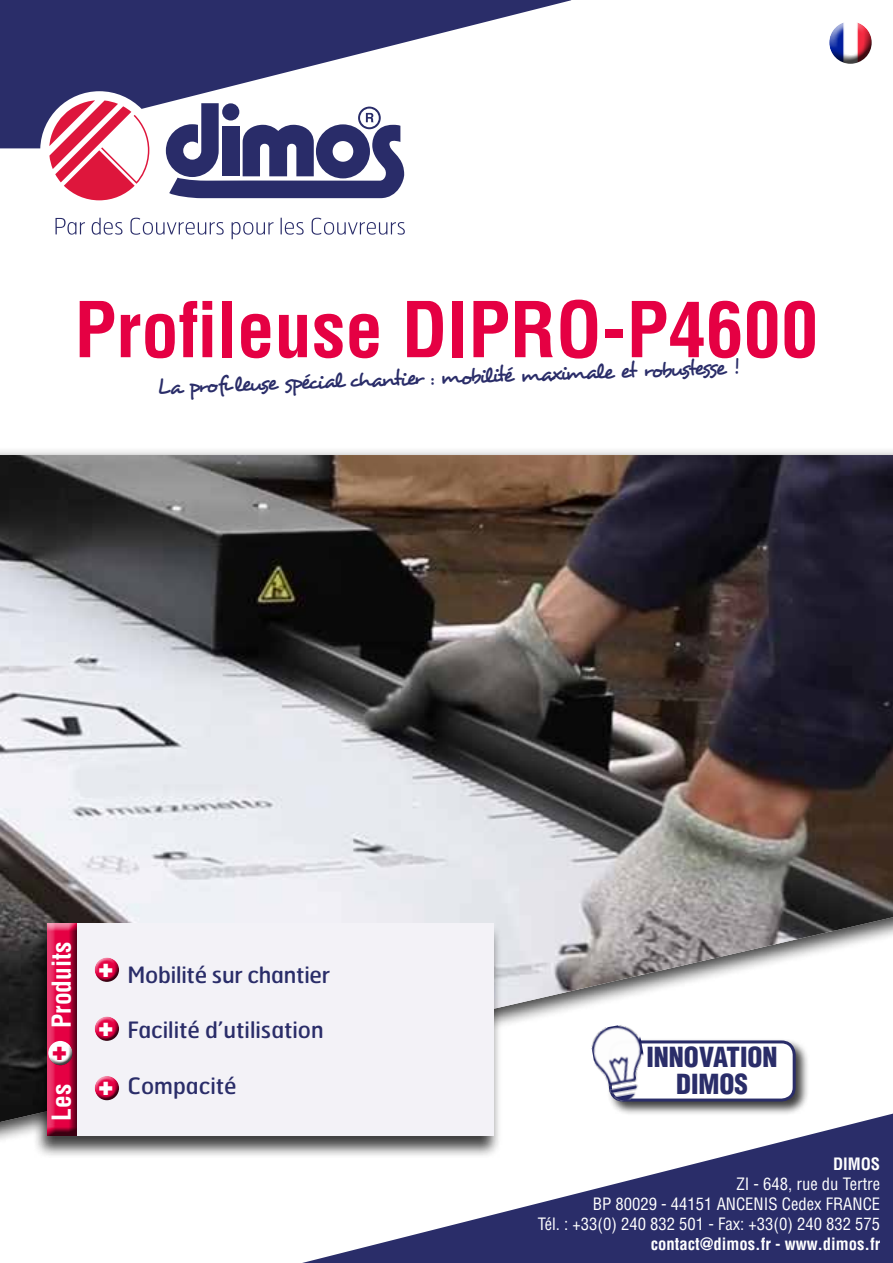
<style>
.page{position:relative;width:893px;height:1263px;background:#fff}
.page>*{position:absolute;margin:0;border:0;box-sizing:border-box;transform-origin:0 0}
.t1{font:700 condensed 75px "Helvetica LT Std";color:#e50043}
.t2{font:900 condensed 27px/27px "Helvetica LT Std";color:#2a2d69;text-align:center}
.t3{font:700 condensed 25.5px "Helvetica LT Std";color:#fff}
.t4{font:22.5px "Desyrel";color:#2a2d69}
.t5{font:22.5px "Hermes";color:#2a2d69}
.t6{font:condensed 16.65px/20px "Helvetica LT Std";color:#fff;text-align:right}
.t7{font:700 condensed 16.65px "Helvetica LT Std";color:#fff}
</style>
<div class="page">
<svg style="left:0;top:0;width:571px;height:148px;fill:#2a2d69"></svg>
<svg style="left:49px;top:100px;width:100px;height:100px"></svg>
<svg style="left:166px;top:103px;width:238px;height:95px"></svg>
<svg style="left:56px;top:218px;width:29px;height:17px"></svg>
<svg style="left:92px;top:218px;width:30px;height:17px"></svg>
<svg style="left:130px;top:218px;width:94px;height:17px"></svg>
<svg style="left:232px;top:222px;width:42px;height:17px"></svg>
<svg style="left:281px;top:218px;width:23px;height:17px"></svg>
<svg style="left:312px;top:218px;width:93px;height:17px"></svg>
<svg style="left:302px;top:1146px;width:591px;height:117px;fill:#2a2d69"></svg>
<div style="left:0;top:447px;width:893px;height:699px;background:#000;opacity:.75"></div>
<img style="left:0;top:455px;width:893px;height:667px">
<div style="left:33px;top:923px;width:470px;height:235px;background:#000;opacity:.75"></div>
<div style="left:47px;top:923px;width:446px;height:212px;background:#f3f2f7"></div>
<div style="left:46px;top:922px;width:33px;height:215px;background:#000;opacity:.75"></div>
<div style="left:43px;top:1040px;width:31px;height:21px;background:#fff;opacity:.75"></div>
<div style="left:46px;top:1044px;width:31px;height:23px;background:#000;opacity:.75"></div>
<div style="left:90px;top:956px;width:31px;height:21px;background:#fff;opacity:.75"></div>
<div style="left:93px;top:961px;width:30px;height:22px;background:#000;opacity:.75"></div>
<div style="left:90px;top:1015px;width:31px;height:21px;background:#fff;opacity:.75"></div>
<div style="left:93px;top:1020px;width:30px;height:22px;background:#000;opacity:.75"></div>
<div style="left:90px;top:1075px;width:31px;height:21px;background:#fff;opacity:.75"></div>
<div style="left:93px;top:1079px;width:30px;height:23px;background:#000;opacity:.75"></div>
<div style="left:828px;top:21px;width:45px;height:30px;background:#fff;opacity:.75"></div>
<div style="left:828px;top:27px;width:45px;height:38px;background:#000;opacity:.75"></div>
<div style="left:607px;top:1038px;width:203px;height:78px;background:#000;opacity:.75"></div>
<div style="left:610px;top:1042px;width:184px;height:58px;background:#fff;border-radius:13px"></div>
<div style="left:609px;top:1040px;width:187px;height:61px;border:3px solid #2a2d69;border-radius:13px"></div>
<img style="left:589px;top:1022px;width:62px;height:83px">
<svg style="left:53px;top:1047px;width:13px;height:13px"></svg>
<svg style="left:99px;top:963px;width:13px;height:14px"></svg>
<svg style="left:99px;top:1022px;width:13px;height:13px"></svg>
<svg style="left:99px;top:1082px;width:13px;height:13px"></svg>
<h1 class="t1" style="left:75px;top:283px;width:745px">Profileuse DIPRO-P4600</h1>
<h3 class="t4" style="left:156px;top:373px;width:584px;rotate:-2deg">La profi leuse spécial chantier : mobilité maximale et robustesse !</h3>
<h3 class="t3" style="left:46px;top:1028px;width:88px;rotate:-90deg">Produits</h3>
<h3 class="t3" style="left:46px;top:1120px;width:38px;rotate:-90deg">Les</h3>
<h3 class="t5" style="left:128px;top:960px;width:204px">Mobilité sur chantier</h3>
<h3 class="t5" style="left:128px;top:1016px;width:198px">Facilité d’utilisation</h3>
<h3 class="t5" style="left:128px;top:1071px;width:111px">Compacité</h3>
<h2 class="t2" style="left:646px;top:1043px;width:133px">INNOVATION<br>DIMOS</h2>
<p class="t7" style="left:833px;top:1154px;width:49px">DIMOS</p>
<p class="t6" style="left:538px;top:1174px;width:344px">ZI - 648, rue du Tertre<br>BP 80029 - 44151 ANCENIS Cedex FRANCE<br>Tél. : +33(0) 240 832 501 - Fax: +33(0) 240 832 575</p>
<p class="t7" style="left:651px;top:1234px;width:231px">contact@dimos.fr - www.dimos.fr</p>
</div>
